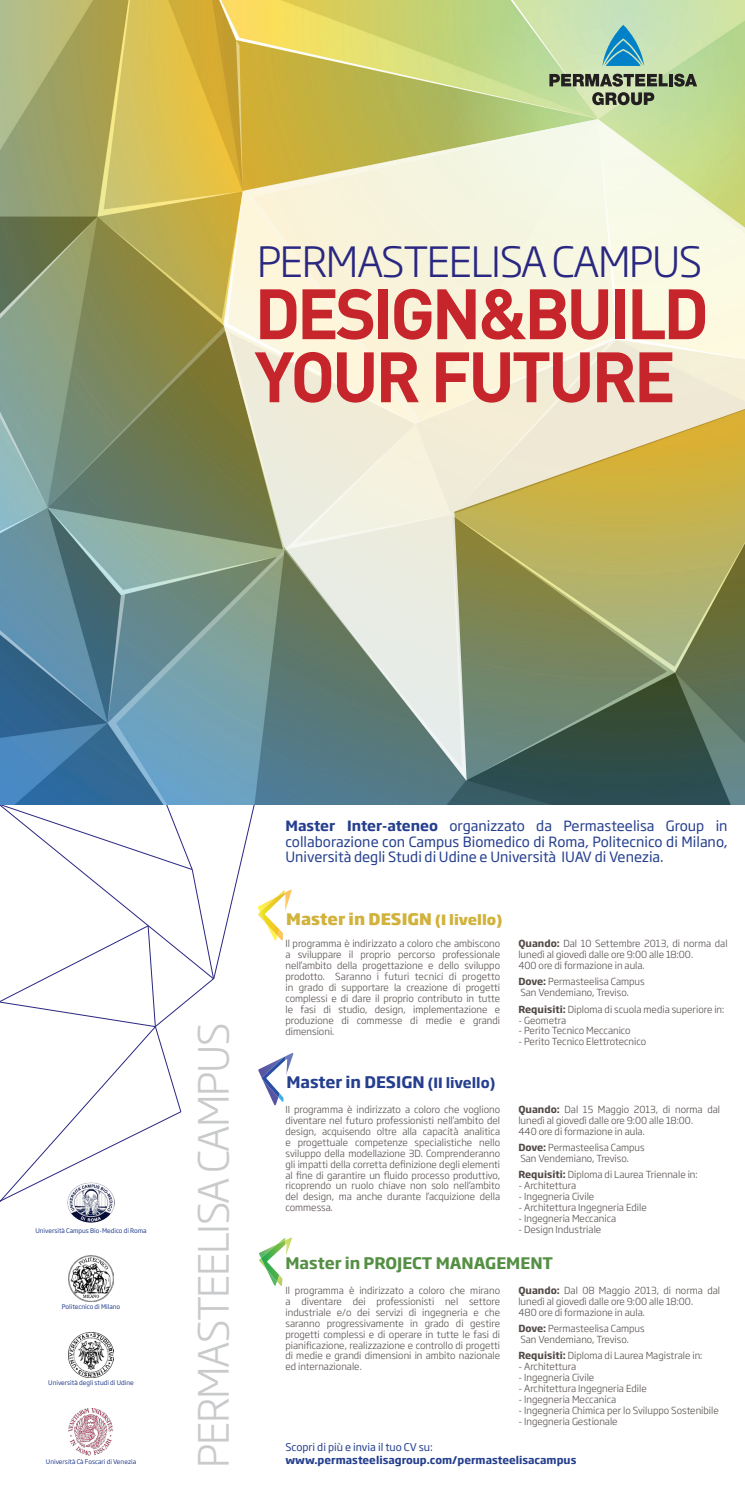
<style>
.page{position:relative;width:745px;height:1489px;background:#fff}
.page>*{position:absolute;margin:0;border:0;box-sizing:border-box;transform-origin:0 0}
.t1{font:700 70px/63px "DIN";letter-spacing:-.055em;color:#c6252c}
.t2{font:300 41.21px "Soho Gothic Pro";letter-spacing:-.035em;color:#292781}
.t3{font:300 41.21px "Soho Gothic Pro";letter-spacing:-.035em;color:#c9cacc}
.t4{font:700 15.75px "Soho Gothic Pro";color:#548f44}
.t5{font:700 15.75px "Soho Gothic Pro";color:#253f8e}
.t6{font:800 15.75px "Soho Gothic Pro";color:#d1b23c}
.t7{font:14px/15.4px "Soho Gothic Pro";color:#253f8e;text-align:justify}
.t8{font:700 10.5px "Soho Gothic Pro";color:#253f8e}
.t9{font:10.5px "Soho Gothic Pro";color:#253f8e}
.t10{font:300 9.62px/10.9px "Soho Gothic Pro";color:#524a47}
.t11{font:6.3px "Soho Gothic Pro";color:#253f8e}
.s1{font-weight:700}
.s2{font-size:14px}
</style>
<div class="page">
<svg style="left:259px;top:1237px;width:33px;height:48px"></svg>
<img style="left:0;top:0;width:744px;height:804px">
<svg style="left:223px;top:119px;width:521px;height:661px;background:#c4c6a4"></svg>
<svg style="left:668px;top:74px;width:4px;height:12px"></svg>
<svg style="left:673px;top:74px;width:23px;height:13px"></svg>
<svg style="left:549px;top:74px;width:118px;height:31px;background:#889574"></svg>
<svg style="left:602px;top:25px;width:41px;height:41px;background:#5daec1"></svg>
<img style="left:67px;top:1206px;width:48px;height:16px">
<img style="left:68px;top:1408px;width:46px;height:48px">
<img style="left:68px;top:1255px;width:46px;height:46px">
<img style="left:68px;top:1332px;width:46px;height:45px">
<svg style="left:0;top:802px;width:293px;height:404px"></svg>
<h2 class="t2" style="left:257px;top:230px;width:446px">PERMASTEELISA CAMPUS</h2>
<h1 class="t1" style="left:254px;top:279px;width:446px">DESIGN&amp;BUI LD<br>YOUR FUTURE</h1>
<p class="t11" style="left:35px;top:1225px;width:113px">Università Campus Bio-Medico di Roma</p>
<p class="t11" style="left:62px;top:1301px;width:60px">Politecnico di Milano</p>
<p class="t11" style="left:48px;top:1378px;width:87px">Università degli studi di Udine</p>
<p class="t11" style="left:46px;top:1456px;width:92px">Università Cà Foscari di Venezia</p>
<h2 class="t3" style="left:181px;top:1467px;width:446px;rotate:-90deg">PERMASTEELISA CAMPUS</h2>
<h3 class="t7" style="left:285px;top:817px;width:443px"><span class="s1">Master Inter-ateneo</span> organizzato da Permasteelisa Group in collaborazione con Campus Biomedico di Roma, Politecnico di Milano, Università degli Studi di Udine e Università IUAV di Venezia.</h3>
<h3 class="t6" style="left:286px;top:906px;width:217px">Master in DESIGN <span class="s2">(I livello)</span></h3>
<p class="t10" style="left:285px;top:937px;width:216px;text-align:justify">Il programma è indirizzato a coloro che ambiscono a sviluppare il proprio percorso professionale nell’ambito della progettazione e dello sviluppo prodotto. Saranno i futuri tecnici di progetto in grado di supportare la creazione di progetti complessi e di dare il proprio contributo in tutte le fasi di studio, design, implementazione e produzione di commesse di medie e grandi dimensioni.</p>
<p class="t10" style="left:518px;top:937px;width:210px"><span class="s1">Quando:</span> Dal 10 Settembre 2013, di norma dal lunedì al giovedì dalle ore 9:00 alle 18:00.<br>400 ore di formazione in aula.</p>
<p class="t10" style="left:518px;top:975px;width:128px"><span class="s1">Dove:</span> Permasteelisa Campus<br>San Vendemiano, Treviso.</p>
<p class="t10" style="left:518px;top:1002px;width:207px"><span class="s1">Requisiti:</span> Diploma di scuola media superiore in:</p>
<p class="t10" style="left:518px;top:1013px;width:49px">- Geometra</p>
<p class="t10" style="left:518px;top:1024px;width:114px">- Perito Tecnico Meccanico</p>
<p class="t10" style="left:518px;top:1035px;width:129px">- Perito Tecnico Elettrotecnico</p>
<h3 class="t5" style="left:286px;top:1069px;width:210px">Master in DESIGN <span class="s2">(II livello)</span></h3>
<p class="t10" style="left:285px;top:1103px;width:216px;text-align:justify">II programma è indirizzato a coloro che vogliono diventare nel futuro professionisti nell’ambito del design, acquisendo oltre alla capacità analitica e progettuale competenze specialistiche nello sviluppo della modellazione 3D. Comprenderanno gli impatti della corretta definizione degli elementi al fine di garantire un fluido processo produttivo, ricoprendo un ruolo chiave non solo nell’ambito del design, ma anche durante l’acquizione della commessa.</p>
<p class="t10" style="left:518px;top:1103px;width:203px"><span class="s1">Quando:</span> Dal 15 Maggio 2013, di norma dal lunedì al giovedì dalle ore 9:00 alle 18:00.<br>440 ore di formazione in aula.</p>
<p class="t10" style="left:518px;top:1141px;width:128px"><span class="s1">Dove:</span> Permasteelisa Campus<br>San Vendemiano, Treviso.</p>
<p class="t10" style="left:518px;top:1168px;width:181px"><span class="s1">Requisiti:</span> Diploma di Laurea Triennale in:</p>
<p class="t10" style="left:518px;top:1179px;width:59px">- Architettura</p>
<p class="t10" style="left:518px;top:1190px;width:77px">- Ingegneria Civile</p>
<p class="t10" style="left:518px;top:1201px;width:130px">- Architettura Ingegneria Edile</p>
<p class="t10" style="left:518px;top:1212px;width:99px">- Ingegneria Meccanica</p>
<p class="t10" style="left:518px;top:1223px;width:84px">- Design Industriale</p>
<h3 class="t4" style="left:285px;top:1250px;width:269px">Master in PROJECT MANAGEMENT</h3>
<p class="t10" style="left:285px;top:1284px;width:216px;text-align:justify">Il programma è indirizzato a coloro che mirano a diventare dei professionisti nel settore industriale e/o dei servizi di ingegneria e che saranno progressivamente in grado di gestire progetti complessi e di operare in tutte le fasi di pianificazione, realizzazione e controllo di progetti di medie e grandi dimensioni in ambito nazionale ed internazionale.</p>
<p class="t10" style="left:518px;top:1284px;width:203px"><span class="s1">Quando:</span> Dal 08 Maggio 2013, di norma dal lunedì al giovedì dalle ore 9:00 alle 18:00.<br>480 ore di formazione in aula.</p>
<p class="t10" style="left:518px;top:1322px;width:128px"><span class="s1">Dove:</span> Permasteelisa Campus<br>San Vendemiano, Treviso.</p>
<p class="t10" style="left:518px;top:1349px;width:185px"><span class="s1">Requisiti:</span> Diploma di Laurea Magistrale in:</p>
<p class="t10" style="left:518px;top:1360px;width:59px">- Architettura</p>
<p class="t10" style="left:518px;top:1371px;width:77px">- Ingegneria Civile</p>
<p class="t10" style="left:518px;top:1382px;width:130px">- Architettura Ingegneria Edile</p>
<p class="t10" style="left:518px;top:1393px;width:99px">- Ingegneria Meccanica</p>
<p class="t10" style="left:518px;top:1403px;width:202px">- Ingegneria Chimica per lo Sviluppo Sostenibile</p>
<p class="t10" style="left:518px;top:1414px;width:101px">- Ingegneria Gestionale</p>
<p class="t9" style="left:285px;top:1439px;width:149px">Scopri di più e invia il tuo CV su:</p>
<p class="t8" style="left:285px;top:1451px;width:292px">www.permasteelisagroup.com/permasteelisacampus</p>
</div>
